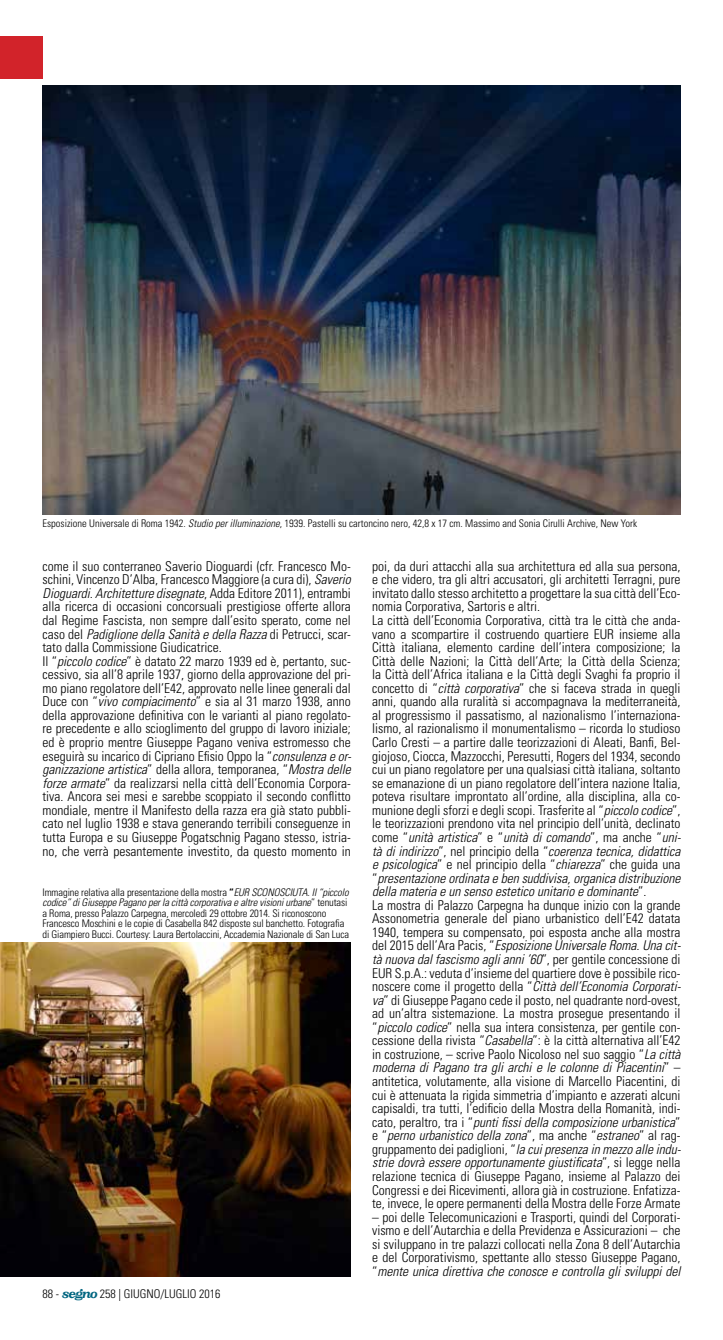
<style>
.page{position:relative;width:723px;height:1340px;background:#fff}
.page>*{position:absolute;margin:0;border:0;box-sizing:border-box;transform-origin:0 0}
.t1{font:300 condensed 13.5px/13.5px "Univers";color:#000}
.t2{font:300 condensed 12px "Univers";color:#000}
.t3{font:300 condensed 10.5px/10.5px "Univers";letter-spacing:-.01em;color:#000}
.s1{font-style:italic}
.s2{font-weight:700}
.s3{font-family:"Volta Med Ita";font-weight:400;font-stretch:normal;font-size:13.5px;color:#006580}
</style>
<div class="page">
<div style="left:0;top:36px;width:43px;height:43px;background:#d2232a"></div>
<img style="left:43px;top:85px;width:637px;height:429px">
<img style="left:0;top:942px;width:351px;height:334px">
<p class="t3" style="left:43px;top:518px;width:596px">Esposizione Universale di Roma 1942. <span class="s1">Studio per illuminazione</span>, 1939. Pastelli su cartoncino nero, 42,8 x 17 cm. Massimo and Sonia Cirulli Archive, New York</p>
<p class="t1" style="left:43px;top:559px;width:310px">come il suo conterraneo Saverio Dioguardi (cfr. Francesco Mo&shy;schini, Vincenzo D’Alba, Francesco Maggiore (a cura di), <span class="s1">Saverio Dioguardi. Architetture disegnate</span>, Adda Editore 2011), entrambi alla ricerca di occasioni concorsuali prestigiose offerte allora dal Regime Fascista, non sempre dall’esito sperato, come nel caso del <span class="s1">Padiglione della Sanità e della Razza</span> di Petrucci, scar&shy;tato dalla Commissione Giudicatrice.<br>Il “<span class="s1">piccolo codice</span>” è datato 22 marzo 1939 ed è, pertanto, suc&shy;cessivo, sia all’8 aprile 1937, giorno della approvazione del pri&shy;mo piano regolatore dell’E42, approvato nelle linee generali dal Duce con “<span class="s1">vivo compiacimento</span>” e sia al 31 marzo 1938, anno della approvazione definitiva con le varianti al piano regolato&shy;re precedente e allo scioglimento del gruppo di lavoro iniziale; ed è proprio mentre Giuseppe Pagano veniva estromesso che eseguirà su incarico di Cipriano Efisio Oppo la “<span class="s1">consulenza e or&shy;ganizzazione artistica</span>” della allora, temporanea, “<span class="s1">Mostra delle forze armate</span>” da realizzarsi nella città dell’Economia Corpora&shy;tiva. Ancora sei mesi e sarebbe scoppiato il secondo conflitto mondiale, mentre il Manifesto della razza era già stato pubbli&shy;cato nel luglio 1938 e stava generando terribili conseguenze in tutta Europa e su Giuseppe Pogatschnig Pagano stesso, istria&shy;no, che verrà pesantemente investito, da questo momento in</p>
<p class="t1" style="left:372px;top:559px;width:310px">poi, da duri attacchi alla sua architettura ed alla sua persona, e che videro, tra gli altri accusatori, gli architetti Terragni, pure invitato dallo stesso architetto a progettare la sua città dell’Eco&shy;nomia Corporativa, Sartoris e altri.<br>La città dell’Economia Corporativa, città tra le città che anda&shy;vano a scompartire il costruendo quartiere EUR insieme alla Città italiana, elemento cardine dell’intera composizione; la Città delle Nazioni; la Città dell’Arte; la Città della Scienza; la Città dell’Africa italiana e la Città degli Svaghi fa proprio il concetto di “<span class="s1">città corporativa</span>” che si faceva strada in quegli anni, quando alla ruralità si accompagnava la mediterraneità, al progressismo il passatismo, al nazionalismo l’internaziona&shy;lismo, al razionalismo il monumentalismo – ricorda lo studioso Carlo Cresti – a partire dalle teorizzazioni di Aleati, Banfi, Bel&shy;giojoso, Ciocca, Mazzocchi, Peresutti, Rogers del 1934, secondo cui un piano regolatore per una qualsiasi città italiana, soltanto se emanazione di un piano regolatore dell’intera nazione Italia, poteva risultare improntato all’ordine, alla disciplina, alla co&shy;munione degli sforzi e degli scopi. Trasferite al “<span class="s1">piccolo codice</span>”, le teorizzazioni prendono vita nel principio dell’unità, declinato come “<span class="s1">unità artistica</span>” e “<span class="s1">unità di comando</span>”, ma anche “<span class="s1">uni&shy;tà di indirizzo</span>”, nel principio della “<span class="s1">coerenza tecnica, didattica e psicologica</span>” e nel principio della “<span class="s1">chiarezza</span>” che guida una “<span class="s1">presentazione ordinata e ben suddivisa, organica distribuzione della materia e un senso estetico unitario e dominante</span>”.<br>La mostra di Palazzo Carpegna ha dunque inizio con la grande Assonometria generale del piano urbanistico dell’E42 datata 1940, tempera su compensato, poi esposta anche alla mostra del 2015 dell’Ara Pacis, “<span class="s1">Esposizione Universale Roma. Una cit&shy;tà nuova dal fascismo agli anni ’60</span>”, per gentile concessione di EUR S.p.A.: veduta d’insieme del quartiere dove è possibile rico&shy;noscere come il progetto della “<span class="s1">Città dell’Economia Corporati&shy;va</span>” di Giuseppe Pagano cede il posto, nel quadrante nord-ovest, ad un’altra sistemazione. La mostra prosegue presentando il “<span class="s1">piccolo codice</span>” nella sua intera consistenza, per gentile con&shy;cessione della rivista “<span class="s1">Casabella</span>”: è la città alternativa all’E42 in costruzione, – scrive Paolo Nicoloso nel suo saggio “<span class="s1">La città moderna di Pagano tra gli archi e le colonne di Piacentini</span>” – antitetica, volutamente, alla visione di Marcello Piacentini, di cui è attenuata la rigida simmetria d’impianto e azzerati alcuni capisaldi, tra tutti, l’edificio della Mostra della Romanità, indi&shy;cato, peraltro, tra i “<span class="s1">punti fissi della composizione urbanistica</span>” e “<span class="s1">perno urbanistico della zona</span>”, ma anche “<span class="s1">estraneo</span>” al rag&shy;gruppamento dei padiglioni, “<span class="s1">la cui presenza in mezzo alle indu&shy;strie dovrà essere opportunamente giustificata</span>”, si legge nella relazione tecnica di Giuseppe Pagano, insieme al Palazzo dei Congressi e dei Ricevimenti, allora già in costruzione. Enfatizza&shy;te, invece, le opere permanenti della Mostra delle Forze Armate</p>
<p class="t1" style="left:372px;top:1210px;width:310px;text-align:justify">– poi delle Telecomunicazioni e Trasporti, quindi del Corporati&shy;vismo e dell’Autarchia e della Previdenza e Assicurazioni – che si sviluppano in tre palazzi collocati nella Zona 8 dell’Autarchia e del Corporativismo, spettante allo stesso Giuseppe Pagano, “<span class="s1">mente unica direttiva che conosce e controlla gli sviluppi del</span></p>
<p class="t3" style="left:43px;top:886px;width:308px">Immagine relativa alla presentazione della mostra <span class="s2">“</span><span class="s1">EUR SCONOSCIUTA. Il “piccolo codice” di Giuseppe Pagano per la città corporativa e altre visioni urbane</span>” tenutasi a Roma, presso Palazzo Carpegna, mercoledì 29 ottobre 2014. Si riconoscono Francesco Moschini e le copie di Casabella 842 disposte sul banchetto. Fotografia di Giampiero Bucci. Courtesy: Laura Bertolaccini, Accademia Nazionale di San Luca</p>
<p class="t2" style="left:43px;top:1286px;width:179px">88 - <span class="s3">segno</span> 258 | GIUGNO/LUGLIO 2016</p>
</div>
